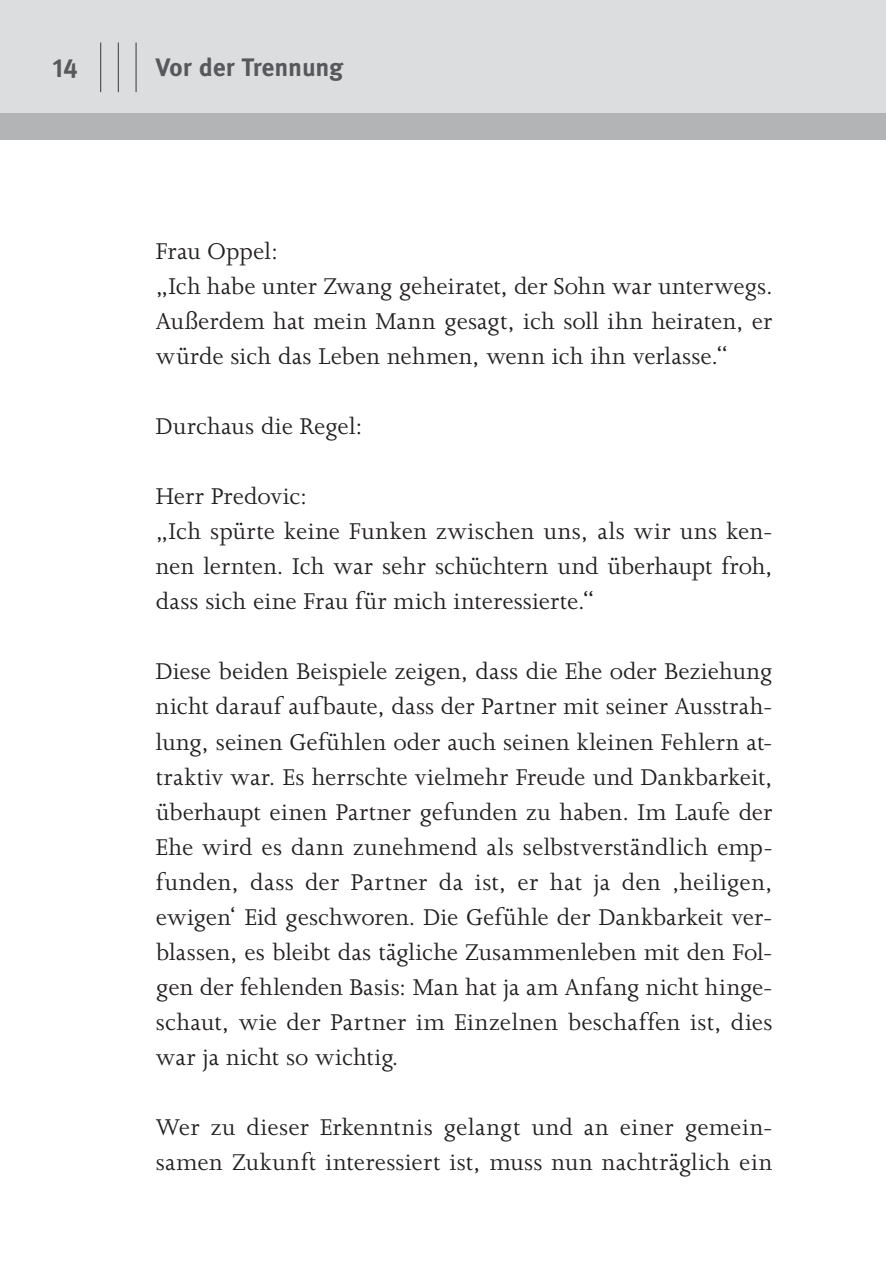
<style>
.page{position:relative;width:886px;height:1276px;background:#fff}
.page>*{position:absolute;margin:0;border:0;box-sizing:border-box;transform-origin:0 0}
.t1{font:26.25px/35px "Joanna MT Std";letter-spacing:.01em;color:#231f1f}
.t2{font:700 26.25px "Meta Pro";color:#57585b}
.t3{font:700 25.25px "Meta Pro";letter-spacing:-.005em;color:#57585b}
</style>
<div class="page">
<div style="left:0;top:0;width:886px;height:120px;background:#dcddde"></div>
<hr style="left:118px;top:43px;width:1px;height:49px;background:#57585b">
<hr style="left:135px;top:43px;width:2px;height:49px;background:#57585b">
<hr style="left:100px;top:43px;width:1px;height:49px;background:#57585b">
<div style="left:0;top:113px;width:886px;height:27px;background:#b2b4b6"></div>
<p class="t2" style="left:52px;top:58px;width:27px">14</p>
<p class="t3" style="left:156px;top:58px;width:189px">Vor der Trennung</p>
<p class="t1" style="left:156px;top:236px;width:618px">Frau Oppel:<br>„Ich habe unter Zwang geheiratet, der Sohn war unterwegs.<br>Außerdem hat mein Mann gesagt, ich soll ihn heiraten, er würde sich das Leben nehmen, wenn ich ihn verlasse.“</p>
<p class="t1" style="left:156px;top:411px;width:209px">Durchaus die Regel:</p>
<p class="t1" style="left:156px;top:481px;width:618px">Herr Predovic:<br>„Ich spürte keine Funken zwischen uns, als wir uns ken&shy;nen lernten. Ich war sehr schüchtern und überhaupt froh, dass sich eine Frau für mich interessierte.“</p>
<p class="t1" style="left:156px;top:656px;width:618px;text-align:justify">Diese beiden Beispiele zeigen, dass die Ehe oder Beziehung nicht darauf aufbaute, dass der Partner mit seiner Ausstrah&shy;lung, seinen Gefühlen oder auch seinen kleinen Fehlern at - traktiv war. Es herrschte vielmehr Freude und Dankbarkeit, überhaupt einen Partner gefunden zu haben. Im Laufe der Ehe wird es dann zunehmend als selbstverständlich emp&shy;funden, dass der Partner da ist, er hat ja den ‚heiligen, ewigen‘ Eid geschworen. Die Gefühle der Dankbarkeit ver&shy;blassen, es bleibt das tägliche Zusammenleben mit den Fol&shy;gen der fehlenden Basis: Man hat ja am Anfang nicht hinge&shy;schaut, wie der Partner im Einzelnen beschaffen ist, dies war ja nicht so wichtig.</p>
<p class="t1" style="left:156px;top:1111px;width:618px">Wer zu dieser Erkenntnis gelangt und an einer gemein&shy;samen Zukunft interessiert ist, muss nun nachträglich ein</p>
</div>
